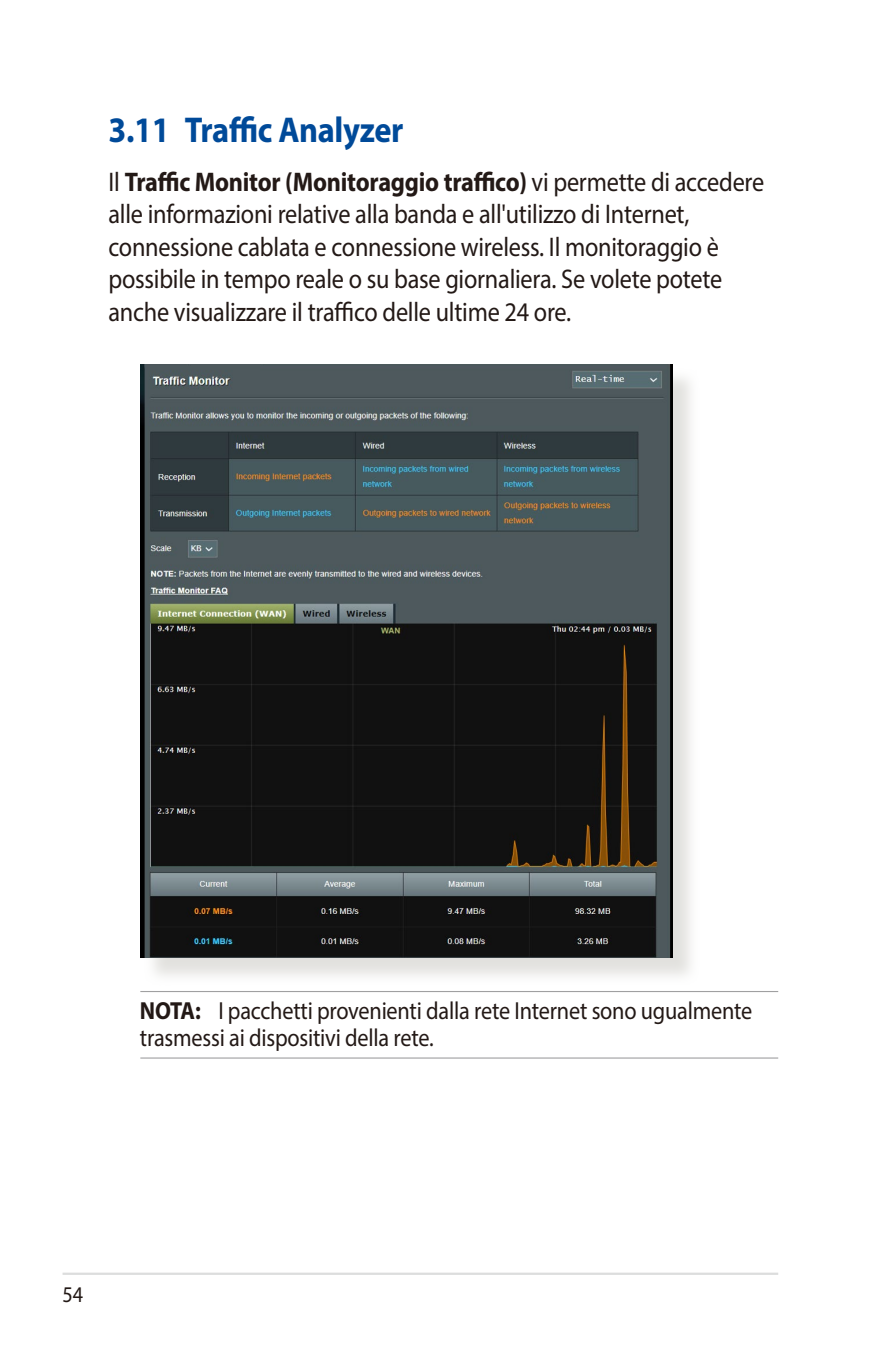
<style>
.page{position:relative;width:893px;height:1346px;background:#fff}
.page>*{position:absolute;margin:0;border:0;box-sizing:border-box;transform-origin:0 0}
.t1{font:700 36px "Myriad Pro";letter-spacing:-.01em;color:#004a99;scale:.9 1}
.t2{font:27px/32.4px "Myriad Pro";letter-spacing:-.01em;color:#231916;scale:.9 1}
.t3{font:24.75px/27px "Myriad Pro";letter-spacing:-.01em;color:#231916;scale:.9 1}
.t4{font:22.5px "Myriad Pro";color:#231916;scale:.9 1}
.s1{font-weight:700}
</style>
<div class="page">
<hr style="left:63px;top:1272px;width:715px;height:3px;background:#dcdddd">
<hr style="left:140px;top:991px;width:638px;height:1px;background:#a0a0a1">
<hr style="left:140px;top:1057px;width:638px;height:1px;background:#a0a0a1">
<div style="left:144px;top:368px;width:556px;height:618px;background:#d9d8d4;opacity:.75"></div>
<img style="left:140px;top:364px;width:532px;height:593px">
<h1 class="t1" style="left:108px;top:106px;width:329px">3.11 Traffic Analyzer</h1>
<p class="t2" style="left:108px;top:165px;width:730px">Il <span class="s1">Traffic Monitor (Monitoraggio traffico)</span> vi permette di accedere alle informazioni relative alla banda e all'utilizzo di Internet, connessione cablata e connessione wireless. Il monitoraggio è possibile in tempo reale o su base giornaliera. Se volete potete anche visualizzare il traffico delle ultime 24 ore.</p>
<p class="t3" style="left:140px;top:996px;width:682px"><span class="s1">NOTA:</span> I pacchetti provenienti dalla rete Internet sono ugualmente trasmessi ai dispositivi della rete.</p>
<p class="t4" style="left:63px;top:1281px;width:24px">54</p>
</div>
